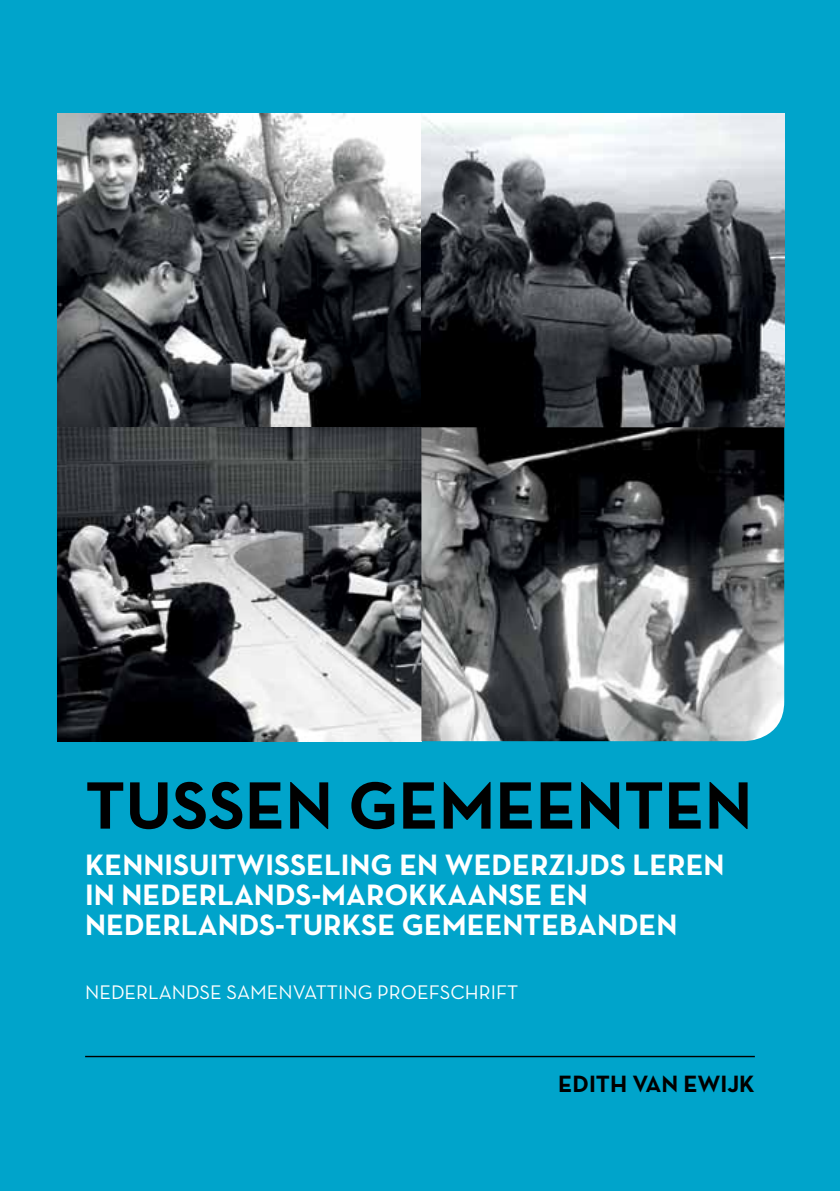
<style>
.page{position:relative;width:840px;height:1191px;background:#fff}
.page>*{position:absolute;margin:0;border:0;box-sizing:border-box;transform-origin:0 0}
.t1{font:700 68px "Neutraface Text";color:#000}
.t2{font:700 30px/30px "Neutraface Text";color:#fff}
.t3{font:700 24px "Neutraface Text";color:#000}
.t4{font:20px "Neutraface Text";color:#fff}
</style>
<div class="page">
<div style="left:0;top:0;width:839px;height:1191px;background:#00a4cb"></div>
<img style="left:57px;top:113px;width:726px;height:628px">
<hr style="left:85px;top:1055px;width:669px;height:2px;background:#000">
<h1 class="t1" style="left:85px;top:761px;width:668px">TUSSEN GEMEENTEN</h1>
<p class="t2" style="left:85px;top:849px;width:640px">KENNISUITWISSELING EN WEDERZIJDS LEREN<br>IN NEDERLANDS-MAROKKAANSE EN<br>NEDERLANDS-TURKSE GEMEENTEBANDEN</p>
<p class="t4" style="left:85px;top:979px;width:434px">NEDERLAN DSE SAMENVATTING PROEFSCHRIFT</p>
<p class="t3" style="left:558px;top:1068px;width:198px">EDITH VAN EWIJK</p>
</div>
